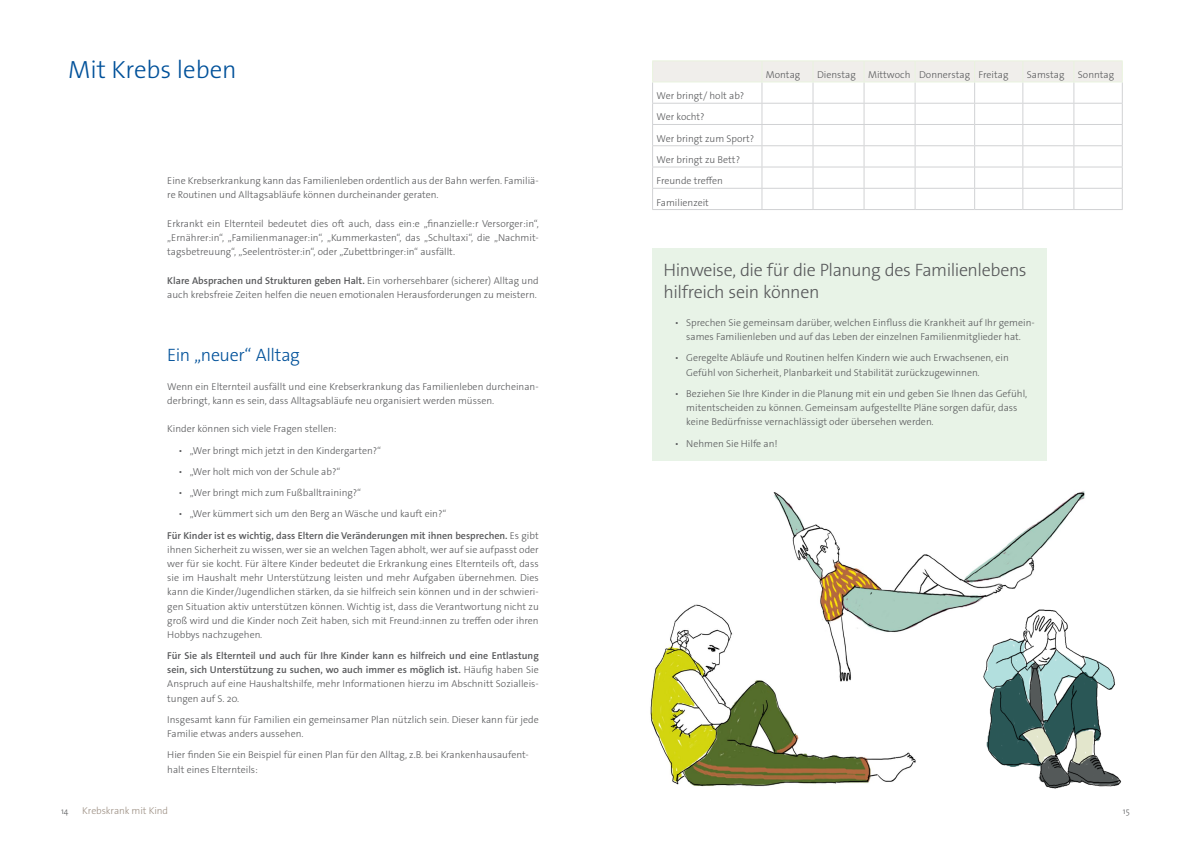
<style>
.page{position:relative;width:1191px;height:842px;background:#fff}
.page>*{position:absolute;margin:0;border:0;box-sizing:border-box;transform-origin:0 0}
.t1{font:300 25px "The Sans Os F";color:#01519a}
.t2{font:300 18px/21.3px "The Sans Os F";letter-spacing:-.025em;color:#57585a}
.t3{font:300 18px "The Sans Os F";letter-spacing:-.025em;color:#01519a}
.t4{font:300 10px/14.2px "The Sans Os F";color:#57585a}
.t5{font:600 10px/14.2px "The Sans Os F";color:#57585a}
.t6{font:300 10px "The Sans Os F";letter-spacing:-.01em;color:#9d9084}
.t7{font:300 8.5px "The Sans Os F";color:#57585a}
.s1{font-weight:600}
.s2{font-weight:300}
</style>
<div class="page">
<div style="left:652px;top:248px;width:394px;height:213px;background:#e8f3e7"></div>
<hr style="left:652px;top:209px;width:110px;height:1px;background:#d1d2d4">
<hr style="left:762px;top:209px;width:51px;height:1px;background:#d1d2d4">
<hr style="left:813px;top:209px;width:51px;height:1px;background:#d1d2d4">
<hr style="left:864px;top:209px;width:51px;height:1px;background:#d1d2d4">
<hr style="left:915px;top:209px;width:59px;height:1px;background:#d1d2d4">
<hr style="left:974px;top:209px;width:48px;height:1px;background:#d1d2d4">
<hr style="left:1022px;top:209px;width:51px;height:1px;background:#d1d2d4">
<hr style="left:1073px;top:209px;width:49px;height:1px;background:#d1d2d4">
<svg style="left:652px;top:61px;width:471px;height:148px"></svg>
<hr style="left:652px;top:82px;width:110px;height:1px;background:#e9f3de">
<hr style="left:762px;top:82px;width:51px;height:1px;background:#e9f3de">
<hr style="left:813px;top:82px;width:51px;height:1px;background:#e9f3de">
<hr style="left:864px;top:82px;width:51px;height:1px;background:#e9f3de">
<hr style="left:915px;top:82px;width:59px;height:1px;background:#e9f3de">
<hr style="left:974px;top:82px;width:48px;height:1px;background:#e9f3de">
<hr style="left:1022px;top:82px;width:51px;height:1px;background:#e9f3de">
<hr style="left:1073px;top:82px;width:49px;height:1px;background:#e9f3de">
<img style="left:650px;top:604px;width:266px;height:183px">
<img style="left:767px;top:491px;width:318px;height:192px">
<img style="left:981px;top:606px;width:141px;height:183px">
<h1 class="t1" style="left:68px;top:53px;width:170px">Mit Krebs leben</h1>
<p class="t4" style="left:167px;top:174px;width:373px">Eine Krebserkrankung kann das Familienleben ordentlich aus der Bahn werfen. Familiä&shy;re Routinen und Alltagsabläufe können durcheinander geraten.</p>
<p class="t4" style="left:167px;top:216px;width:373px;text-align:justify">Erkrankt ein Elternteil bedeutet dies oft auch, dass ein:e „finanzielle:r Versorger:in“, „Ernährer:in“, „Familienmanager:in“, „Kummerkasten“, das „Schultaxi“, die „Nachmit&shy;tagsbetreuung“, „Seelentröster:in“, oder „Zubettbringer:in“ ausfällt.</p>
<p class="t4" style="left:167px;top:273px;width:373px"><span class="s1">Klare Absprachen und Strukturen geben Halt.</span> Ein vorhersehbarer (sicherer) Alltag und auch krebsfreie Zeiten helfen die neuen emotionalen Herausforderungen zu meistern.</p>
<h2 class="t3" style="left:167px;top:344px;width:134px">Ein „neuer“ Alltag</h2>
<p class="t4" style="left:167px;top:379px;width:373px">Wenn ein Elternteil ausfällt und eine Krebserkrankung das Familienleben durcheinan&shy;derbringt, kann es sein, dass Alltagsabläufe neu organisiert werden müssen.</p>
<p class="t4" style="left:167px;top:422px;width:171px">Kinder können sich viele Fragen stellen:</p>
<p class="t4" style="left:179px;top:443px;width:204px">• „Wer bringt mich jetzt in den Kindergarten?“</p>
<p class="t4" style="left:179px;top:464px;width:163px">• „Wer holt mich von der Schule ab?“</p>
<p class="t4" style="left:179px;top:486px;width:184px">• „Wer bringt mich zum Fußballtraining?“</p>
<p class="t5" style="left:167px;top:503px;width:373px;line-height:21.3px;text-indent:11px"><span class="s2">• „Wer kümmert sich um den Berg an Wäsche und kauft ein?“<br></span>Für Kinder ist es wichtig, dass Eltern die Veränderungen mit ihnen besprechen. <span class="s2">Es gibt</span></p>
<p class="t4" style="left:167px;top:542px;width:373px;text-align:justify">ihnen Sicherheit zu wissen, wer sie an welchen Tagen abholt, wer auf sie aufpasst oder wer für sie kocht. Für ältere Kinder bedeutet die Erkrankung eines Elternteils oft, dass sie im Haushalt mehr Unterstützung leisten und mehr Aufgaben übernehmen. Dies kann die Kinder/Jugendlichen stärken, da sie hilfreich sein können und in der schwieri&shy;gen Situation aktiv unterstützen können. Wichtig ist, dass die Verantwortung nicht zu groß wird und die Kinder noch Zeit haben, sich mit Freund:innen zu treffen oder ihren Hobbys nachzugehen.</p>
<p class="t5" style="left:167px;top:649px;width:373px;text-align:justify">Für Sie als Elternteil und auch für Ihre Kinder kann es hilfreich und eine Entlastung sein, sich Unterstützung zu suchen, wo auch immer es möglich ist. <span class="s2">Häufig haben Sie Anspruch auf eine Haushaltshilfe, mehr Informationen hierzu im Abschnitt Sozialleis&shy;tungen auf S. 20.</span></p>
<p class="t4" style="left:167px;top:712px;width:373px">Insgesamt kann für Familien ein gemeinsamer Plan nützlich sein. Dieser kann für jede<br>Familie etwas anders aussehen.</p>
<p class="t4" style="left:167px;top:748px;width:363px">Hier finden Sie ein Beispiel für einen Plan für den Alltag, z.B. bei Krankenhausaufent&shy;halt eines Elternteils:</p>
<p class="t4" style="left:656px;top:85px;width:99px;line-height:21.3px">Wer bringt/ holt ab?<br>Wer kocht?<br>Wer bringt zum Sport?<br>Wer bringt zu Bett?<br>Freunde treffen<br>Familienzeit</p>
<p class="t4" style="left:766px;top:68px;width:36px">Montag</p>
<p class="t4" style="left:817px;top:68px;width:193px">Dienstag Mittwoch Donnerstag Freitag</p>
<p class="t4" style="left:1026px;top:68px;width:39px">Samstag</p>
<p class="t4" style="left:1077px;top:68px;width:38px">Sonntag</p>
<h2 class="t2" style="left:663px;top:260px;width:364px">Hinweise, die für die Planung des Familienlebens hilfreich sein können</h2>
<p class="t4" style="left:675px;top:316px;width:361px;text-align:center">• Sprechen Sie gemeinsam darüber, welchen Einfluss die Krankheit auf Ihr gemein&shy;sames Familienleben und auf das Leben der einzelnen Familienmitglieder hat.</p>
<p class="t4" style="left:686px;top:351px;width:324px;text-indent:-11px">• Geregelte Abläufe und Routinen helfen Kindern wie auch Erwachsenen, ein<br>Gefühl von Sicherheit, Planbarkeit und Stabilität zurückzugewinnen.</p>
<p class="t4" style="left:686px;top:386px;width:342px;text-indent:-11px">• Beziehen Sie Ihre Kinder in die Planung mit ein und geben Sie Ihnen das Gefühl, mitentscheiden zu können. Gemeinsam aufgestellte Pläne sorgen dafür, dass keine Bedürfnisse vernachlässigt oder übersehen werden.</p>
<p class="t4" style="left:675px;top:436px;width:104px">• Nehmen Sie Hilfe an!</p>
<p class="t7" style="left:61px;top:805px;width:9px">14</p>
<p class="t6" style="left:82px;top:804px;width:87px">Krebskrank mit Kind</p>
<p class="t7" style="left:1123px;top:805px;width:8px">15</p>
</div>
